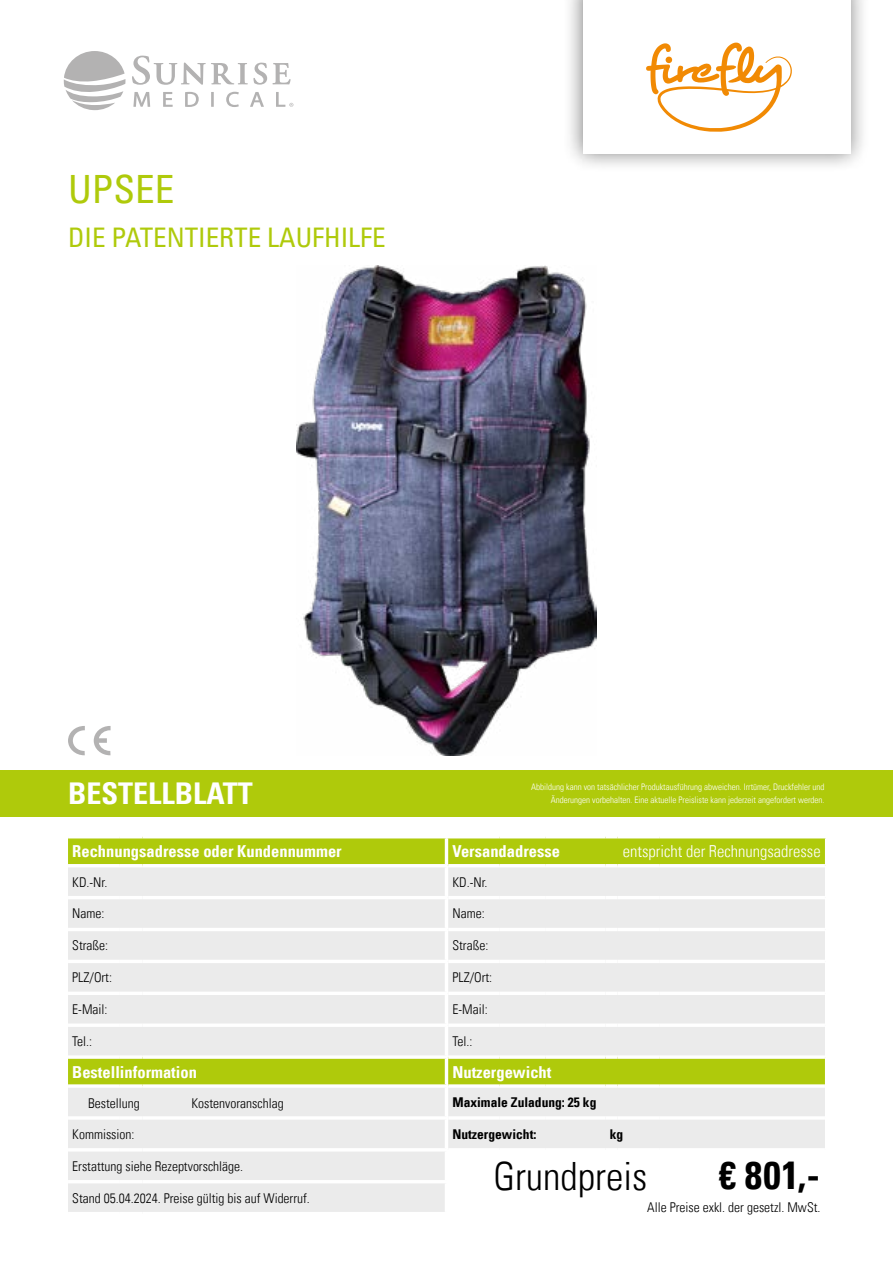
<style>
.page{position:relative;width:893px;height:1263px;background:#fff}
.page>*{position:absolute;margin:0;border:0;box-sizing:border-box;transform-origin:0 0}
.t1{font:39px "Univers Com 47 Light Cond";color:#000}
.t2{font:39px "Univers Com 67 Bold Cond";color:#000}
.t3{font:condensed 39px "Univers Com 57";color:#afca0b}
.t4{font:30px "Univers Com 67 Bold Cond";color:#fff}
.t5{font:condensed 27px "Univers Com 57";color:#afca0b}
.t6{font:16.5px "Univers Com 67 Bold Cond";color:#fff}
.t7{font:16.5px "Univers Com 47 Light Cond";color:#fff}
.t8{font:13.5px "Univers Com 47 Light Cond";color:#000}
.t9{font:13.5px "Univers Com 67 Bold Cond";color:#000}
.t10{font:9px/13.5px "Univers Com 47 Light Cond";color:#fff;text-align:right}
</style>
<div class="page">
<img style="left:296px;top:266px;width:300px;height:489px">
<div style="left:0;top:770px;width:893px;height:46px;background:#afca0b"></div>
<div style="left:68px;top:838px;width:377px;height:26px;background:#afca0b"></div>
<svg style="left:68px;top:867px;width:377px;height:345px;background:#e6e8d9"></svg>
<svg style="left:68px;top:1055px;width:51px;height:4px"></svg>
<svg style="left:119px;top:1055px;width:23px;height:4px"></svg>
<svg style="left:142px;top:1055px;width:304px;height:4px"></svg>
<svg style="left:68px;top:1084px;width:51px;height:4px"></svg>
<svg style="left:119px;top:1084px;width:23px;height:4px"></svg>
<svg style="left:142px;top:1084px;width:304px;height:4px"></svg>
<hr style="left:68px;top:896px;width:51px;height:3px;background:#fff">
<hr style="left:119px;top:896px;width:23px;height:3px;background:#fff">
<hr style="left:142px;top:896px;width:306px;height:3px;background:#fff">
<hr style="left:68px;top:928px;width:51px;height:3px;background:#fff">
<hr style="left:119px;top:928px;width:23px;height:3px;background:#fff">
<hr style="left:142px;top:928px;width:306px;height:3px;background:#fff">
<hr style="left:68px;top:960px;width:51px;height:3px;background:#fff">
<hr style="left:119px;top:960px;width:23px;height:3px;background:#fff">
<hr style="left:142px;top:960px;width:306px;height:3px;background:#fff">
<svg style="left:68px;top:991px;width:51px;height:4px"></svg>
<svg style="left:119px;top:991px;width:23px;height:4px"></svg>
<svg style="left:142px;top:991px;width:303px;height:4px"></svg>
<hr style="left:68px;top:1023px;width:51px;height:4px;background:#fff">
<hr style="left:119px;top:1023px;width:23px;height:4px;background:#fff">
<hr style="left:142px;top:1023px;width:306px;height:4px;background:#fff">
<hr style="left:68px;top:1116px;width:51px;height:4px;background:#fff">
<hr style="left:119px;top:1116px;width:23px;height:4px;background:#fff">
<hr style="left:142px;top:1116px;width:306px;height:4px;background:#fff">
<hr style="left:68px;top:1148px;width:51px;height:3px;background:#fff">
<hr style="left:119px;top:1148px;width:23px;height:3px;background:#fff">
<hr style="left:142px;top:1148px;width:306px;height:3px;background:#fff">
<hr style="left:68px;top:1180px;width:51px;height:3px;background:#fff">
<hr style="left:119px;top:1180px;width:23px;height:3px;background:#fff">
<hr style="left:142px;top:1180px;width:306px;height:3px;background:#fff">
<div style="left:448px;top:838px;width:377px;height:26px;background:#afca0b"></div>
<svg style="left:448px;top:867px;width:377px;height:281px;background:#e5e7d4"></svg>
<hr style="left:499px;top:896px;width:46px;height:3px;background:#fff">
<hr style="left:545px;top:896px;width:60px;height:3px;background:#fff">
<svg style="left:605px;top:896px;width:12px;height:3px"></svg>
<hr style="left:617px;top:896px;width:42px;height:3px;background:#fff">
<hr style="left:659px;top:896px;width:166px;height:3px;background:#fff">
<hr style="left:499px;top:928px;width:46px;height:3px;background:#fff">
<hr style="left:545px;top:928px;width:60px;height:3px;background:#fff">
<svg style="left:605px;top:928px;width:12px;height:3px"></svg>
<hr style="left:617px;top:928px;width:42px;height:3px;background:#fff">
<hr style="left:659px;top:928px;width:166px;height:3px;background:#fff">
<hr style="left:499px;top:960px;width:46px;height:3px;background:#fff">
<hr style="left:545px;top:960px;width:60px;height:3px;background:#fff">
<svg style="left:605px;top:960px;width:12px;height:3px"></svg>
<hr style="left:617px;top:960px;width:42px;height:3px;background:#fff">
<hr style="left:659px;top:960px;width:166px;height:3px;background:#fff">
<svg style="left:499px;top:991px;width:46px;height:4px"></svg>
<svg style="left:545px;top:991px;width:60px;height:4px"></svg>
<svg style="left:605px;top:991px;width:12px;height:4px"></svg>
<svg style="left:617px;top:991px;width:42px;height:4px"></svg>
<svg style="left:659px;top:991px;width:166px;height:4px"></svg>
<hr style="left:499px;top:1023px;width:46px;height:4px;background:#fff">
<hr style="left:545px;top:1023px;width:60px;height:4px;background:#fff">
<hr style="left:605px;top:1023px;width:12px;height:4px;background:#fff">
<hr style="left:617px;top:1023px;width:42px;height:4px;background:#fff">
<hr style="left:659px;top:1023px;width:166px;height:4px;background:#fff">
<hr style="left:448px;top:896px;width:51px;height:3px;background:#fff">
<hr style="left:448px;top:928px;width:51px;height:3px;background:#fff">
<hr style="left:448px;top:960px;width:51px;height:3px;background:#fff">
<svg style="left:448px;top:991px;width:51px;height:4px"></svg>
<hr style="left:448px;top:1023px;width:51px;height:4px;background:#fff">
<hr style="left:448px;top:1116px;width:51px;height:4px;background:#fff">
<hr style="left:499px;top:1116px;width:46px;height:4px;background:#fff">
<hr style="left:545px;top:1116px;width:60px;height:4px;background:#fff">
<hr style="left:605px;top:1116px;width:12px;height:4px;background:#fff">
<hr style="left:617px;top:1116px;width:42px;height:4px;background:#fff">
<hr style="left:659px;top:1116px;width:166px;height:4px;background:#fff">
<svg style="left:448px;top:1055px;width:51px;height:4px"></svg>
<svg style="left:499px;top:1055px;width:46px;height:4px"></svg>
<svg style="left:545px;top:1055px;width:60px;height:4px"></svg>
<svg style="left:605px;top:1055px;width:12px;height:4px"></svg>
<svg style="left:617px;top:1055px;width:42px;height:4px"></svg>
<svg style="left:659px;top:1055px;width:166px;height:4px"></svg>
<svg style="left:448px;top:1084px;width:51px;height:4px"></svg>
<svg style="left:499px;top:1084px;width:46px;height:4px"></svg>
<svg style="left:545px;top:1084px;width:60px;height:4px"></svg>
<svg style="left:605px;top:1084px;width:12px;height:4px"></svg>
<svg style="left:617px;top:1084px;width:42px;height:4px"></svg>
<svg style="left:659px;top:1084px;width:166px;height:4px"></svg>
<svg style="left:68px;top:726px;width:17px;height:29px"></svg>
<svg style="left:94px;top:726px;width:17px;height:29px"></svg>
<svg style="left:64px;top:51px;width:61px;height:59px"></svg>
<svg style="left:132px;top:56px;width:135px;height:29px"></svg>
<svg style="left:273px;top:63px;width:18px;height:21px"></svg>
<svg style="left:133px;top:92px;width:17px;height:15px"></svg>
<svg style="left:163px;top:92px;width:10px;height:15px"></svg>
<svg style="left:185px;top:92px;width:14px;height:15px"></svg>
<svg style="left:211px;top:92px;width:3px;height:15px"></svg>
<svg style="left:226px;top:92px;width:13px;height:15px"></svg>
<svg style="left:250px;top:92px;width:14px;height:15px"></svg>
<svg style="left:276px;top:92px;width:17px;height:15px"></svg>
<div style="left:563px;top:0;width:308px;height:173px;background:#000;opacity:.5"></div>
<div style="left:583px;top:0;width:267px;height:153px;background:#fff"></div>
<svg style="left:646px;top:43px;width:146px;height:89px"></svg>
<h1 class="t3" style="left:68px;top:164px;width:108px">UPSEE</h1>
<h3 class="t5" style="left:68px;top:220px;width:319px">DIE PATENTIERTE LAUFHILFE</h3>
<h2 class="t4" style="left:68px;top:775px;width:186px">BESTELLBLATT</h2>
<p class="t10" style="left:531px;top:780px;width:295px">Abbildung kann von tatsächlicher Produktausführung abweichen. Irrtümer, Druckfehler und<br>Änderungen vorbehalten. Eine aktuelle Preisliste kann jederzeit angefordert werden.</p>
<p class="t6" style="left:72px;top:841px;width:271px">Rechnungsadresse oder Kundennummer</p>
<p class="t8" style="left:72px;top:874px;width:37px">KD.-Nr.</p>
<p class="t8" style="left:72px;top:905px;width:34px">Name:</p>
<p class="t8" style="left:72px;top:937px;width:37px">Straße:</p>
<p class="t8" style="left:72px;top:969px;width:41px">PLZ/Ort:</p>
<p class="t8" style="left:72px;top:1001px;width:37px">E-Mail:</p>
<p class="t8" style="left:72px;top:1033px;width:21px">Tel.:</p>
<p class="t6" style="left:72px;top:1061px;width:126px">Bestellinformation</p>
<p class="t8" style="left:88px;top:1095px;width:53px">Bestellung</p>
<p class="t8" style="left:191px;top:1095px;width:94px">Kostenvoranschlag</p>
<p class="t8" style="left:72px;top:1126px;width:64px">Kommission:</p>
<p class="t8" style="left:72px;top:1158px;width:172px">Erstattung siehe Rezeptvorschläge.</p>
<p class="t8" style="left:72px;top:1190px;width:239px">Stand 05.04.2024. Preise gültig bis auf Widerruf.</p>
<p class="t6" style="left:452px;top:841px;width:109px">Versandadresse</p>
<p class="t7" style="left:623px;top:841px;width:199px">entspricht der Rechnungsadresse</p>
<p class="t8" style="left:452px;top:874px;width:37px">KD.-Nr.</p>
<p class="t8" style="left:452px;top:905px;width:34px">Name:</p>
<p class="t8" style="left:452px;top:937px;width:37px">Straße:</p>
<p class="t8" style="left:452px;top:969px;width:41px">PLZ/Ort:</p>
<p class="t8" style="left:452px;top:1001px;width:37px">E-Mail:</p>
<p class="t8" style="left:452px;top:1033px;width:21px">Tel.:</p>
<p class="t6" style="left:452px;top:1061px;width:101px">Nutzergewicht</p>
<p class="t9" style="left:452px;top:1094px;width:145px">Maximale Zuladung: 25 kg</p>
<p class="t9" style="left:452px;top:1126px;width:86px">Nutzergewicht:</p>
<p class="t9" style="left:610px;top:1126px;width:15px">kg</p>
<h1 class="t1" style="left:493px;top:1152px;width:155px">Grundpreis</h1>
<h1 class="t2" style="left:719px;top:1151px;width:102px">€ 801,-</h1>
<p class="t8" style="left:647px;top:1199px;width:175px">Alle Preise exkl. der gesetzl. MwSt.</p>
</div>
